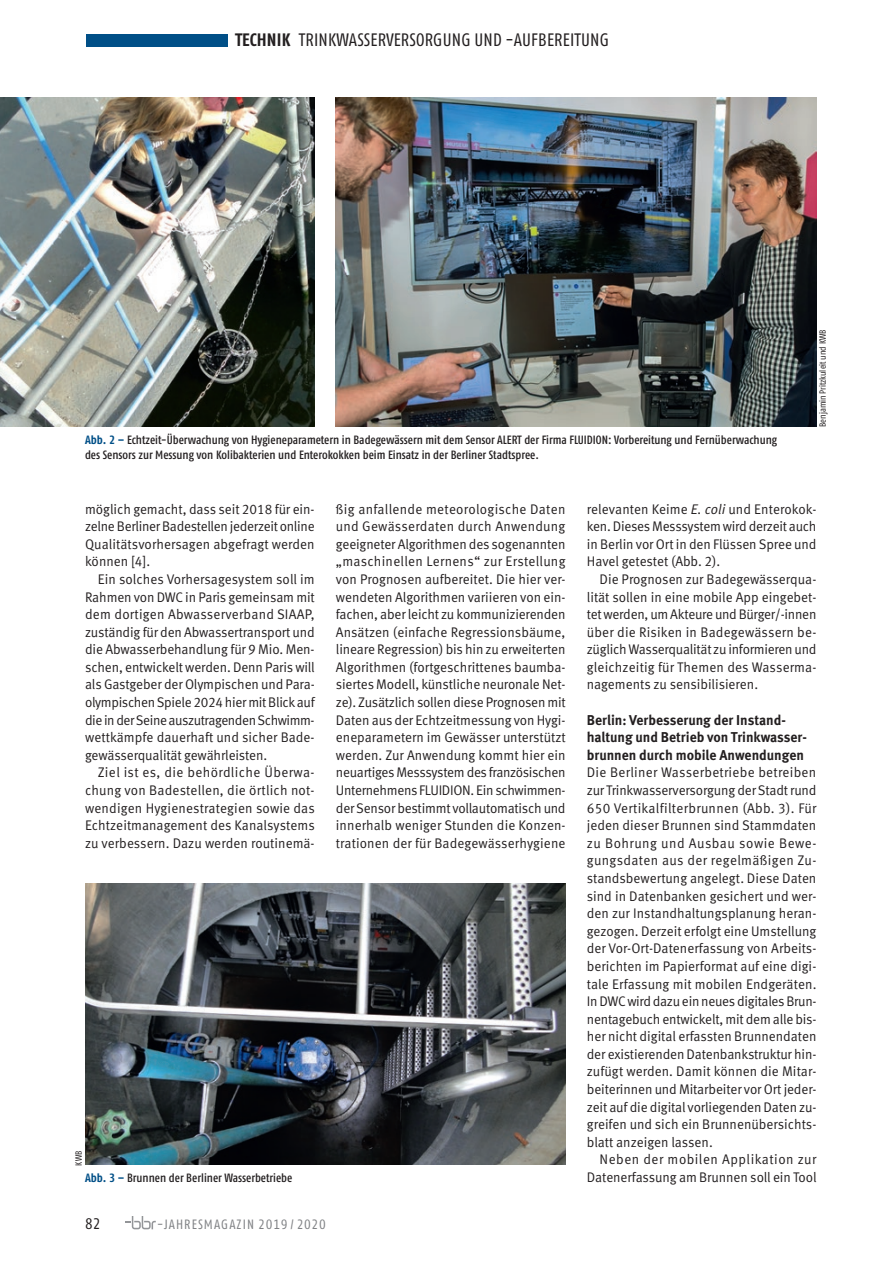
<style>
.page{position:relative;width:893px;height:1263px;background:#fff}
.page>*{position:absolute;margin:0;border:0;box-sizing:border-box;transform-origin:0 0}
.t1{font:condensed 18px "Fago OT";letter-spacing:.01em;color:#231f20}
.t2{font:condensed 15.3px "Fago OT";color:#231f20}
.t3{font:700 14.25px/17.5px "Meta OT";color:#231f20;scale:.96 1}
.t4{font:13.95px/17.5px "Meta OT Norm";color:#231f20;text-align:justify;scale:.96 1}
.t5{font:condensed 13.5px "Fago OT";letter-spacing:.075em;color:#808285}
.t6{font:500 condensed 12px/15px "Fago OT";color:#231f20}
.t7{font:condensed 9px "Fago OT";color:#231f20}
.s1{font-weight:700}
.s2{font-weight:700;color:#004f87}
.s3{font-family:"Meta OT Norm Ita"}
</style>
<div class="page">
<div style="left:86px;top:34px;width:141px;height:12px;background:#004f87"></div>
<svg style="left:125px;top:1216px;width:31px;height:13px"></svg>
<img style="left:0;top:98px;width:315px;height:328px">
<img style="left:336px;top:98px;width:480px;height:328px">
<img style="left:85px;top:883px;width:481px;height:282px">
<p class="t1" style="left:235px;top:29px;width:375px"><span class="s1">TECHNIK</span> TRINKWASSERVERSORGUNG UND -AUFBEREITUNG</p>
<p class="t6" style="left:85px;top:433px;width:694px"><span class="s2">Abb. 2 –</span> Echtzeit-Überwachung von Hygieneparametern in Badegewässern mit dem Sensor ALERT der Firma FLUIDION: Vorbereitung und Fernüberwachung des Sensors zur Messung von Kolibakterien und Enterokokken beim Einsatz in der Berliner Stadtspree.</p>
<p class="t7" style="left:817px;top:427px;width:99px;rotate:-90deg">Benjamin Pritzkuleit und KWB</p>
<p class="t4" style="left:85px;top:500px;width:241px">möglich gemacht, dass seit 2018 für ein&shy;zelne Berliner Badestellen jederzeit online Qualitätsvorhersagen abgefragt werden können [4].</p>
<p class="t4" style="left:85px;top:571px;width:241px;text-indent:13px">Ein solches Vorhersagesystem soll im Rahmen von DWC in Paris gemeinsam mit dem dortigen Abwasserverband SIAAP, zuständig für den Abwassertransport und die Abwasserbehandlung für 9 Mio. Men&shy;schen, entwickelt werden. Denn Paris will als Gastgeber der Olympischen und Para&shy;olympischen Spiele 2024 hier mit Blick auf die in der Seine auszutragenden Schwimm&shy;wettkämpfe dauerhaft und sicher Bade&shy;gewässerqualität gewährleisten.</p>
<p class="t4" style="left:85px;top:764px;width:241px;text-indent:13px">Ziel ist es, die behördliche Überwa&shy;chung von Badestellen, die örtlich not&shy;wendigen Hygienestrategien sowie das Echtzeitmanagement des Kanalsystems zu verbessern. Dazu werden routinemä-</p>
<p class="t4" style="left:336px;top:500px;width:241px">ßig anfallende meteorologische Daten und Gewässerdaten durch Anwendung geeigneter Algorithmen des sogenannten „maschinellen Lernens“ zur Erstellung von Prognosen aufbereitet. Die hier ver&shy;wendeten Algorithmen variieren von ein&shy;fachen, aber leicht zu kommunizierenden Ansätzen (einfache Regressionsbäume, lineare Regression) bis hin zu erweiterten Algorithmen (fortgeschrittenes baumba&shy;siertes Modell, künstliche neuronale Net&shy;ze). Zusätzlich sollen diese Prognosen mit Daten aus der Echtzeitmessung von Hygi&shy;eneparametern im Gewässer unterstützt werden. Zur Anwendung kommt hier ein neuartiges Messsystem des französischen Unternehmens FLUIDION. Ein schwimmen&shy;der Sensor bestimmt vollautomatisch und innerhalb weniger Stunden die Konzen&shy;trationen der für Badegewässerhygiene</p>
<p class="t7" style="left:73px;top:1165px;width:16px;rotate:-90deg">KWB</p>
<p class="t6" style="left:85px;top:1170px;width:209px"><span class="s2">Abb. 3 –</span> Brunnen der Berliner Wasserbetriebe</p>
<p class="t2" style="left:85px;top:1215px;width:17px">82</p>
<p class="t5" style="left:157px;top:1216px;width:170px">-JAHRESMAGAZIN 2019 / 2020</p>
<p class="t4" style="left:587px;top:500px;width:241px">relevanten Keime <span class="s3">E. coli</span> und Enterokok&shy;ken. Dieses Messsystem wird derzeit auch in Berlin vor Ort in den Flüssen Spree und Havel getestet (Abb. 2).</p>
<p class="t4" style="left:587px;top:571px;width:241px;text-indent:13px">Die Prognosen zur Badegewässerqua&shy;lität sollen in eine mobile App eingebet&shy;tet werden, um Akteure und Bürger/-innen über die Risiken in Badegewässern be&shy;züglich Wasserqualität zu informieren und gleichzeitig für Themen des Wasserma&shy;nagements zu sensibilisieren.</p>
<p class="t3" style="left:587px;top:711px;width:229px">Berlin: Verbesserung der Instand&shy;haltung und Betrieb von Trinkwasser&shy;brunnen durch mobile Anwendungen</p>
<p class="t4" style="left:587px;top:764px;width:241px">Die Berliner Wasserbetriebe betreiben zur Trinkwasserversorgung der Stadt rund 650 Vertikalfilterbrunnen (Abb. 3). Für jeden dieser Brunnen sind Stammdaten zu Bohrung und Ausbau sowie Bewe&shy;gungsdaten aus der regelmäßigen Zu&shy;standsbewertung angelegt. Diese Daten sind in Datenbanken gesichert und wer&shy;den zur Instandhaltungsplanung heran&shy;gezogen. Derzeit erfolgt eine Umstellung der Vor-Ort-Datenerfassung von Arbeits&shy;berichten im Papierformat auf eine digi&shy;tale Erfassung mit mobilen Endgeräten.<br>In DWC wird dazu ein neues digitales Brun&shy;nentagebuch entwickelt, mit dem alle bis&shy;her nicht digital erfassten Brunnendaten der existierenden Datenbankstruktur hin&shy;zufügt werden. Damit können die Mitar&shy;beiterinnen und Mitarbeiter vor Ort jeder&shy;zeit auf die digital vorliegenden Daten zu&shy;greifen und sich ein Brunnenübersichts&shy;blatt anzeigen lassen.</p>
<p class="t4" style="left:587px;top:1151px;width:241px;text-align:right">Neben der mobilen Applikation zur<br>Datenerfassung am Brunnen soll ein Tool</p>
</div>
